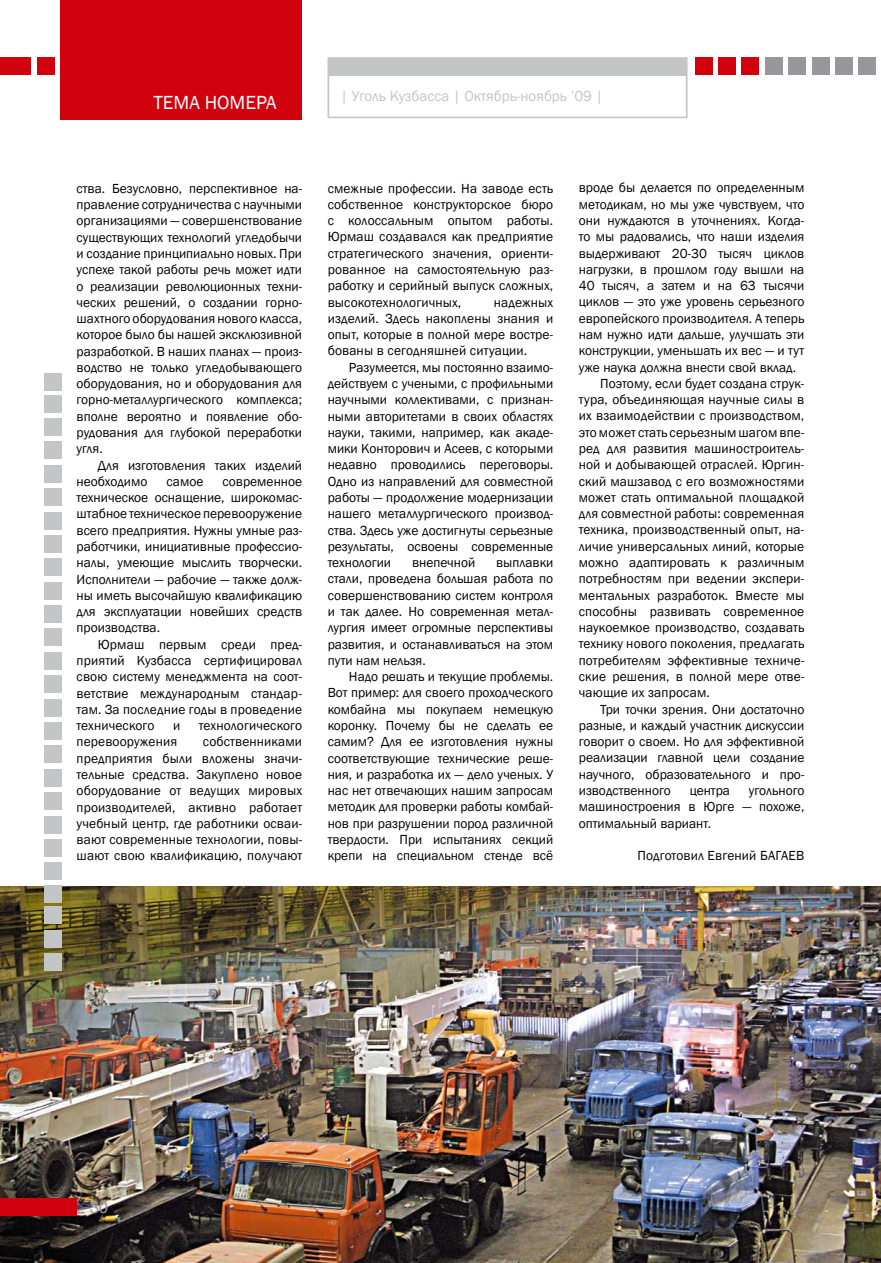
<style>
.page{position:relative;width:881px;height:1263px;background:#fff}
.page>*{position:absolute;margin:0;border:0;box-sizing:border-box;transform-origin:0 0}
.t1{font:19.5px "Franklin Gothic";color:#fff}
.t2{font:16.5px "Helios";color:#97979b}
.t3{font:15px "Franklin Gothic";color:#c3c5c7}
.t4{font:13.5px/16.4px "Franklin Gothic";color:#000;text-align:justify}
</style>
<div class="page">
<img style="left:0;top:887px;width:880px;height:376px">
<div style="left:45px;top:954px;width:17px;height:17px;background:#c3c5c7"></div>
<div style="left:45px;top:930px;width:17px;height:17px;background:#c3c5c7"></div>
<div style="left:45px;top:907px;width:17px;height:17px;background:#c3c5c7"></div>
<div style="left:45px;top:885px;width:17px;height:17px;background:#c3c5c7"></div>
<div style="left:45px;top:699px;width:17px;height:17px;background:#c3c5c7"></div>
<div style="left:45px;top:722px;width:17px;height:17px;background:#c3c5c7"></div>
<div style="left:45px;top:746px;width:17px;height:17px;background:#c3c5c7"></div>
<div style="left:45px;top:769px;width:17px;height:17px;background:#c3c5c7"></div>
<div style="left:45px;top:793px;width:17px;height:17px;background:#c3c5c7"></div>
<div style="left:45px;top:816px;width:17px;height:17px;background:#c3c5c7"></div>
<div style="left:45px;top:839px;width:17px;height:17px;background:#c3c5c7"></div>
<div style="left:45px;top:863px;width:17px;height:17px;background:#c3c5c7"></div>
<div style="left:45px;top:676px;width:17px;height:17px;background:#c3c5c7"></div>
<div style="left:45px;top:652px;width:17px;height:17px;background:#c3c5c7"></div>
<div style="left:45px;top:629px;width:17px;height:17px;background:#c3c5c7"></div>
<div style="left:45px;top:605px;width:17px;height:17px;background:#c3c5c7"></div>
<div style="left:45px;top:582px;width:17px;height:17px;background:#c3c5c7"></div>
<div style="left:45px;top:559px;width:17px;height:17px;background:#c3c5c7"></div>
<div style="left:45px;top:535px;width:17px;height:17px;background:#c3c5c7"></div>
<div style="left:45px;top:512px;width:17px;height:17px;background:#c3c5c7"></div>
<div style="left:45px;top:489px;width:17px;height:17px;background:#c3c5c7"></div>
<div style="left:45px;top:465px;width:17px;height:17px;background:#c3c5c7"></div>
<div style="left:45px;top:442px;width:17px;height:17px;background:#c3c5c7"></div>
<div style="left:45px;top:418px;width:17px;height:17px;background:#c3c5c7"></div>
<div style="left:45px;top:395px;width:17px;height:17px;background:#c3c5c7"></div>
<div style="left:45px;top:374px;width:17px;height:17px;background:#c3c5c7"></div>
<div style="left:327px;top:57px;width:360px;height:61px;background:#fff;border:2px solid #c3c5c7"></div>
<div style="left:858px;top:58px;width:17px;height:17px;background:#97979b"></div>
<div style="left:327px;top:59px;width:359px;height:17px;background:#c3c5c7"></div>
<div style="left:0;top:1198px;width:77px;height:17px;background:#d1010e"></div>
<div style="left:37px;top:58px;width:17px;height:17px;background:#d1010e"></div>
<div style="left:0;top:58px;width:30px;height:17px;background:#d1010e"></div>
<div style="left:835px;top:58px;width:17px;height:17px;background:#97979b"></div>
<div style="left:811px;top:58px;width:17px;height:17px;background:#97979b"></div>
<div style="left:788px;top:58px;width:17px;height:17px;background:#97979b"></div>
<div style="left:765px;top:58px;width:17px;height:17px;background:#97979b"></div>
<div style="left:741px;top:58px;width:17px;height:17px;background:#d1010e"></div>
<div style="left:718px;top:58px;width:17px;height:17px;background:#d1010e"></div>
<div style="left:694px;top:58px;width:17px;height:17px;background:#d1010e"></div>
<div style="left:60px;top:1px;width:242px;height:119px;background:#d1010e"></div>
<h1 class="t1" style="left:153px;top:90px;width:23px">Тема</h1>
<h1 class="t1" style="left:205px;top:90px;width:13px">номера</h1>
<p class="t3" style="left:340px;top:87px;width:264px">| Уголь Кузбасса | Октябрь-ноябрь ’09 |</p>
<p class="t4" style="left:77px;top:180px;width:227px">ства. Безусловно, перспективное на&shy;правление сотрудничества с научными организациями — совершенствование существующих технологий угледобычи и создание принципиально новых. При успехе такой работы речь может идти о реализации революционных техни&shy;ческих решений, о создании горно&shy;шахтного оборудования нового класса, которое было бы нашей эксклюзивной разработкой. В наших планах — произ&shy;водство не только угледобывающего оборудования, но и оборудования для горно-металлургического комплекса; вполне вероятно и появление обо&shy;рудования для глубокой переработки угля.</p>
<p class="t4" style="left:77px;top:457px;width:227px;text-indent:21px">Для изготовления таких изделий необходимо</p>
<p class="t4" style="left:77px;top:473px;width:227px;text-indent:146px">современное техническое оснащение, широкомас&shy;штабное техническое перевооружение всего предприятия. Нужны умные раз&shy;работчики, инициативные профессио&shy;налы, умеющие мыслить творчески.<br>Исполнители — рабочие — также долж&shy;ны иметь высочайшую квалификацию для эксплуатации новейших средств производства.</p>
<p class="t4" style="left:77px;top:636px;width:227px;text-indent:21px">Юрмаш первым среди пред&shy;приятий Кузбасса сертифицировал свою систему менеджмента на соот&shy;ветствие международным стандар&shy;там. За последние годы в проведение технического</p>
<p class="t4" style="left:166px;top:473px;width:38px">самое</p>
<p class="t4" style="left:173px;top:718px;width:9px">и</p>
<p class="t4" style="left:199px;top:718px;width:105px">технологического</p>
<p class="t4" style="left:77px;top:734px;width:102px">перевооружения</p>
<p class="t4" style="left:77px;top:734px;width:227px;text-indent:126px">собственниками предприятия были вложены значи&shy;тельные средства. Закуплено новое оборудование от ведущих мировых производителей, активно работает учебный центр, где работники осваи&shy;вают современные технологии, повы&shy;шают свою квалификацию, получают</p>
<p class="t4" style="left:327px;top:180px;width:227px">смежные профессии. На заводе есть собственное конструкторское бюро с колоссальным опытом работы.<br>Юрмаш создавался как предприятие стратегического значения, ориенти&shy;рованное на самостоятельную раз&shy;работку и серийный выпуск сложных, высокотехнологичных,</p>
<p class="t4" style="left:327px;top:294px;width:227px;text-indent:166px">надежных изделий. Здесь накоплены знания и опыт, которые в полной мере востре&shy;бованы в сегодняшней ситуации.</p>
<p class="t4" style="left:327px;top:359px;width:227px;text-indent:21px">Разумеется, мы постоянно взаимо&shy;действуем с учеными, с профильными научными коллективами, с признан&shy;ными авторитетами в своих областях науки, такими, например, как акаде&shy;мики Конторович и Асеев, с которыми недавно проводились переговоры.<br>Одно из направлений для совместной работы — продолжение модернизации нашего металлургического производ&shy;ства. Здесь уже достигнуты серьезные результаты, освоены современные технологии</p>
<p class="t4" style="left:412px;top:555px;width:65px">внепечной</p>
<p class="t4" style="left:327px;top:555px;width:227px;text-indent:168px">выплавки стали, проведена большая работа по совершенствованию систем контроля и так далее. Но современная метал&shy;лургия имеет огромные перспективы развития, и останавливаться на этом пути нам нельзя.</p>
<p class="t4" style="left:327px;top:669px;width:227px;text-indent:21px">Надо решать и текущие проблемы.<br>Вот пример: для своего проходческого комбайна мы покупаем немецкую коронку. Почему бы не сделать ее самим? Для ее изготовления нужны соответствующие технические реше&shy;ния, и разработка их — дело ученых. У нас нет отвечающих нашим запросам методик для проверки работы комбай&shy;нов при разрушении пород различной твердости. При испытаниях секций крепи на специальном стенде всё</p>
<p class="t4" style="left:578px;top:180px;width:227px">вроде бы делается по определенным</p>
<p class="t4" style="left:578px;top:196px;width:227px">методикам, но мы уже чувствуем, что</p>
<p class="t4" style="left:578px;top:213px;width:227px">они нуждаются в уточнениях. Когда-</p>
<p class="t4" style="left:578px;top:229px;width:227px">то мы радовались, что наши изделия</p>
<p class="t4" style="left:578px;top:245px;width:227px">выдерживают 20-30 тысяч циклов</p>
<p class="t4" style="left:578px;top:261px;width:227px">нагрузки, в прошлом году вышли на</p>
<p class="t4" style="left:578px;top:278px;width:227px">40 тысяч, а затем и на 63 тысячи</p>
<p class="t4" style="left:578px;top:294px;width:227px">циклов — это уже уровень серьезного</p>
<p class="t4" style="left:578px;top:310px;width:227px">европейского производителя. А теперь</p>
<p class="t4" style="left:578px;top:327px;width:227px">нам нужно идти дальше, улучшать эти</p>
<p class="t4" style="left:578px;top:343px;width:227px">конструкции, уменьшать их вес — и тут</p>
<p class="t4" style="left:578px;top:359px;width:219px">уже наука должна внести свой вклад.</p>
<p class="t4" style="left:600px;top:375px;width:206px">Поэтому, если будет создана струк-</p>
<p class="t4" style="left:578px;top:392px;width:227px">тура, объединяющая научные силы в</p>
<p class="t4" style="left:578px;top:408px;width:227px">их взаимодействии с производством,</p>
<p class="t4" style="left:578px;top:424px;width:227px">это может стать серьезным шагом впе-</p>
<p class="t4" style="left:578px;top:441px;width:227px">ред для развития машиностроитель-</p>
<p class="t4" style="left:578px;top:457px;width:227px">ной и добывающей отраслей. Юргин-</p>
<p class="t4" style="left:578px;top:473px;width:227px">ский машзавод с его возможностями</p>
<p class="t4" style="left:578px;top:489px;width:227px">может стать оптимальной площадкой</p>
<p class="t4" style="left:578px;top:506px;width:227px">для совместной работы: современная</p>
<p class="t4" style="left:578px;top:522px;width:227px">техника, производственный опыт, на-</p>
<p class="t4" style="left:578px;top:538px;width:227px">личие универсальных линий, которые</p>
<p class="t4" style="left:578px;top:555px;width:227px">можно адаптировать к различным</p>
<p class="t4" style="left:578px;top:571px;width:227px">потребностям при ведении экспери-</p>
<p class="t4" style="left:578px;top:587px;width:227px">ментальных разработок. Вместе мы</p>
<p class="t4" style="left:578px;top:603px;width:227px">способны развивать современное</p>
<p class="t4" style="left:578px;top:620px;width:227px">наукоемкое производство, создавать</p>
<p class="t4" style="left:578px;top:636px;width:227px">технику нового поколения, предлагать</p>
<p class="t4" style="left:578px;top:652px;width:227px">потребителям эффективные техниче-</p>
<p class="t4" style="left:578px;top:669px;width:227px">ские решения, в полной мере отве-</p>
<p class="t4" style="left:578px;top:685px;width:132px">чающие их запросам.</p>
<p class="t4" style="left:600px;top:701px;width:206px">Три точки зрения. Они достаточно</p>
<p class="t4" style="left:578px;top:717px;width:227px">разные, и каждый участник дискуссии</p>
<p class="t4" style="left:578px;top:734px;width:227px">говорит о своем. Но для эффективной</p>
<p class="t4" style="left:578px;top:750px;width:227px">реализации главной цели создание</p>
<p class="t4" style="left:578px;top:766px;width:227px">научного, образовательного и про-</p>
<p class="t4" style="left:578px;top:782px;width:93px">изводственного</p>
<p class="t4" style="left:689px;top:782px;width:42px">центра</p>
<p class="t4" style="left:578px;top:782px;width:227px;text-indent:170px">угольного машиностроения в Юрге — похоже, оптимальный вариант.</p>
<p class="t4" style="left:637px;top:848px;width:139px">Подготовил Евгений Багаев</p>
<p class="t2" style="left:90px;top:1197px;width:20px">30</p>
</div>
